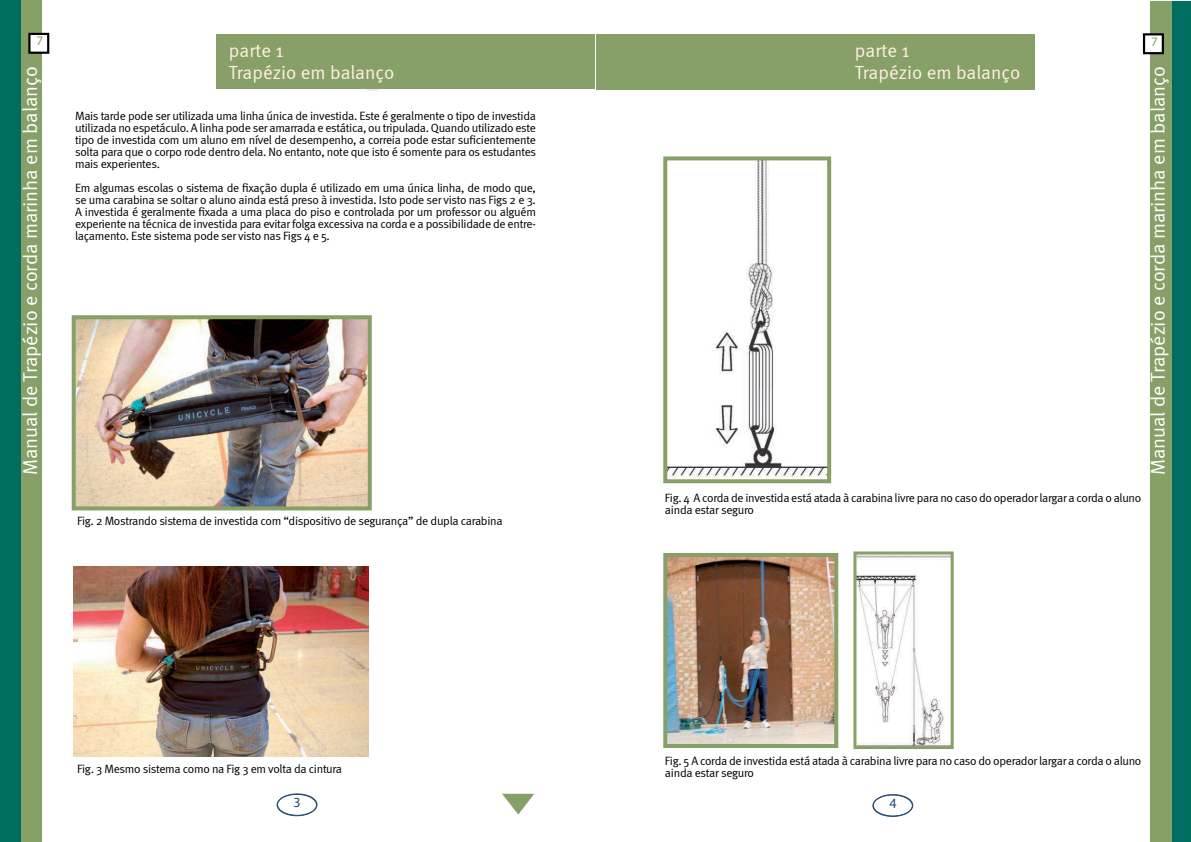
<style>
.page{position:relative;width:1191px;height:842px;background:#fff}
.page>*{position:absolute;margin:0;border:0;box-sizing:border-box;transform-origin:0 0}
.t1{font:20px "Meta Normal";color:#fff}
.t2{font:19px/22px "Meta Normal";color:#fff1e2}
.t3{font:900 14px "Meta Plus";color:#244a70}
.t4{font:900 13.1px "Meta Plus";color:#87a067}
.t5{font:12px/12px "Meta Normal";letter-spacing:-.025em;color:#000101;text-align:justify}
</style>
<div class="page">
<svg style="left:358px;top:88px;width:30px;height:3px"></svg>
<div style="left:0;top:0;width:42px;height:842px;background:#87a067"></div>
<div style="left:0;top:0;width:20px;height:842px;background:#006d61"></div>
<div style="left:216px;top:34px;width:379px;height:54px;background:#87a067"></div>
<div style="left:29px;top:34px;width:19px;height:19px;background:#fff"></div>
<div style="left:28px;top:33px;width:21px;height:21px;border:2px solid #000"></div>
<div style="left:277px;top:793px;width:40px;height:23px;border:1px solid #244a70;border-radius:50%"></div>
<div style="left:277px;top:794px;width:40px;height:22px;border:1px solid #244a70;border-radius:50%"></div>
<svg style="left:502px;top:794px;width:32px;height:20px"></svg>
<img style="left:77px;top:320px;width:290px;height:185px">
<div style="left:72px;top:315px;width:300px;height:195px;border:4px solid #87a067"></div>
<img style="left:74px;top:566px;width:294px;height:191px">
<div style="left:1150px;top:1px;width:41px;height:841px;background:#87a067"></div>
<div style="left:1172px;top:1px;width:19px;height:841px;background:#006d61"></div>
<div style="left:596px;top:34px;width:438px;height:55px;background:#87a067"></div>
<div style="left:1144px;top:34px;width:18px;height:19px;background:#fff"></div>
<div style="left:1143px;top:33px;width:21px;height:21px;border:2px solid #000"></div>
<div style="left:873px;top:794px;width:40px;height:22px;border:1px solid #244a70;border-radius:50%"></div>
<div style="left:872px;top:794px;width:40px;height:23px;border:1px solid #244a70;border-radius:50%"></div>
<img style="left:668px;top:161px;width:158px;height:317px">
<div style="left:663px;top:156px;width:168px;height:327px;border:4px solid #87a067"></div>
<img style="left:668px;top:558px;width:165px;height:185px">
<div style="left:663px;top:553px;width:175px;height:195px;border:4px solid #87a067"></div>
<img style="left:857px;top:555px;width:92px;height:190px">
<div style="left:853px;top:551px;width:100px;height:198px;border:3px solid #87a067"></div>
<p class="t4" style="left:36px;top:33px;width:8px">7</p>
<p class="t4" style="left:1151px;top:33px;width:8px">7</p>
<h2 class="t2" style="left:229px;top:40px;width:167px">parte 1<br>Trapézio em balanço</h2>
<h2 class="t2" style="left:855px;top:40px;width:167px">parte 1<br>Trapézio em balanço</h2>
<h1 class="t1" style="left:19px;top:475px;width:411px;rotate:-90deg">Manual de Trapézio e corda marinha em balanço</h1>
<h1 class="t1" style="left:1146px;top:475px;width:411px;rotate:-90deg">Manual de Trapézio e corda marinha em balanço</h1>
<p class="t5" style="left:75px;top:110px;width:462px">Mais tarde pode ser utilizada uma linha única de investida. Este é geralmente o tipo de investida utilizada no espetáculo. A linha pode ser amarrada e estática, ou tripulada. Quando utilizado este tipo de investida com um aluno em nível de desempenho, a correia pode estar suficientemente solta para que o corpo rode dentro dela. No entanto, note que isto é somente para os estudantes mais experientes.</p>
<p class="t5" style="left:75px;top:182px;width:462px">Em algumas escolas o sistema de fixação dupla é utilizado em uma única linha, de modo que, se uma carabina se soltar o aluno ainda está preso à investida. Isto pode ser visto nas Figs 2 e 3.<br>A investida é geralmente fixada a uma placa do piso e controlada por um professor ou alguém experiente na técnica de investida para evitar folga excessiva na corda e a possibilidade de entre&shy;laçamento. Este sistema pode ser visto nas Figs 4 e 5.</p>
<p class="t5" style="left:77px;top:515px;width:427px">Fig. 2 Mostrando sistema de investida com “dispositivo de segurança” de dupla carabina</p>
<p class="t5" style="left:77px;top:763px;width:266px">Fig. 3 Mesmo sistema como na Fig 3 em volta da cintura</p>
<p class="t3" style="left:294px;top:794px;width:9px">3</p>
<p class="t5" style="left:665px;top:492px;width:478px">Fig. 4 A corda de investida está atada à carabina livre para no caso do operador largar a corda o aluno ainda estar seguro</p>
<p class="t5" style="left:665px;top:755px;width:478px">Fig. 5 A corda de investida está atada à carabina livre para no caso do operador largar a corda o aluno ainda estar seguro</p>
<p class="t3" style="left:889px;top:795px;width:9px">4</p>
</div>
